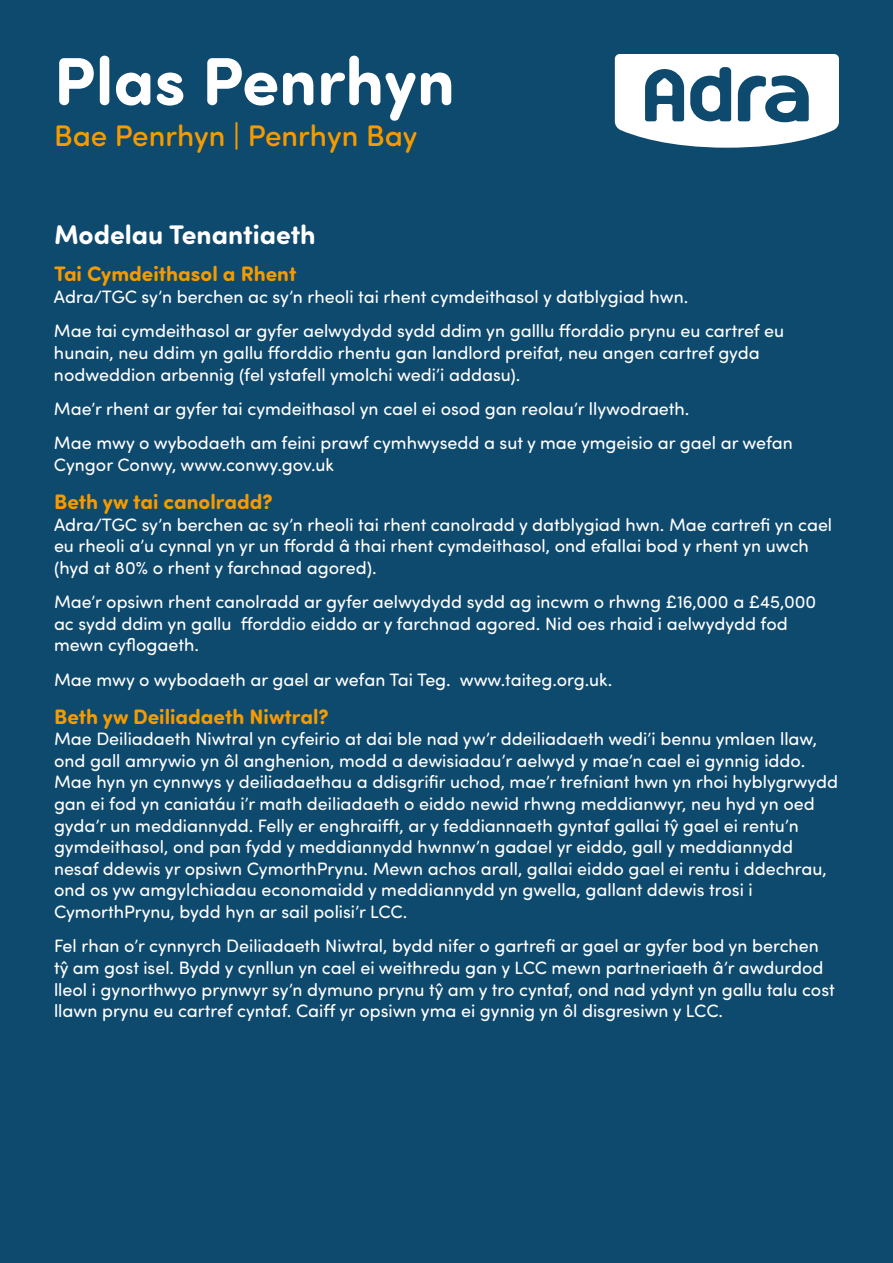
<style>
.page{position:relative;width:893px;height:1263px;background:#0e496e}
.page>*{position:absolute;margin:0;border:0;box-sizing:border-box;transform-origin:0 0}
.t1{font:700 67.8px "Sofia Pro Soft";color:#fff}
.t2{font:500 29.85px "Sofia Pro Soft";color:#f59b00}
.t3{font:700 27px "Sofia Pro Soft";color:#fff}
.t4{font:700 21px "Sofia Pro Soft";color:#f59b00}
.t5{font:18px/21.6px "Sofia Pro Soft";color:#fff}
</style>
<div class="page">
<svg style="left:615px;top:54px;width:224px;height:94px"></svg>
<h1 class="t1" style="left:54px;top:32px;width:403px">Plas Penrhyn</h1>
<h2 class="t2" style="left:54px;top:114px;width:365px">Bae Penrhyn | Penrhyn Bay</h2>
<h3 class="t3" style="left:54px;top:214px;width:263px">Modelau Tenantiaeth</h3>
<p class="t4" style="left:54px;top:259px;width:244px">Tai Cymdeithasol a Rhent</p>
<p class="t5" style="left:54px;top:279px;width:732px;line-height:34.3px">Adra/TGC sy’n berchen ac sy’n rheoli tai rhent cymdeithasol y datblygiad hwn.<br>Mae tai cymdeithasol ar gyfer aelwydydd sydd ddim yn galllu fforddio prynu eu cartref eu</p>
<p class="t5" style="left:54px;top:341px;width:707px">hunain, neu ddim yn gallu fforddio rhentu gan landlord preifat, neu angen cartref gyda nodweddion arbennig (fel ystafell ymolchi wedi’i addasu).</p>
<p class="t5" style="left:54px;top:391px;width:740px;line-height:34.3px">Mae’r rhent ar gyfer tai cymdeithasol yn cael ei osod gan reolau’r llywodraeth.<br>Mae mwy o wybodaeth am feini prawf cymhwysedd a sut y mae ymgeisio ar gael ar wefan</p>
<p class="t5" style="left:54px;top:453px;width:282px">Cyngor Conwy, www.conwy.gov.uk</p>
<p class="t4" style="left:54px;top:486px;width:220px">Beth yw tai canolradd?</p>
<p class="t5" style="left:54px;top:513px;width:780px">Adra/TGC sy’n berchen ac sy’n rheoli tai rhent canolradd y datblygiad hwn. Mae cartrefi yn cael eu rheoli a’u cynnal yn yr un ffordd â thai rhent cymdeithasol, ond efallai bod y rhent yn uwch (hyd at 80% o rhent y farchnad agored).</p>
<p class="t5" style="left:54px;top:590px;width:764px">Mae’r opsiwn rhent canolradd ar gyfer aelwydydd sydd ag incwm o rhwng £16,000 a £45,000 ac sydd ddim yn gallu fforddio eiddo ar y farchnad agored. Nid oes rhaid i aelwydydd fod mewn cyflogaeth.</p>
<p class="t5" style="left:54px;top:668px;width:560px">Mae mwy o wybodaeth ar gael ar wefan Tai Teg. www.taiteg.org.uk.</p>
<p class="t4" style="left:54px;top:701px;width:276px">Beth yw Deiliadaeth Niwtral?</p>
<p class="t5" style="left:54px;top:727px;width:786px">Mae Deiliadaeth Niwtral yn cyfeirio at dai ble nad yw’r ddeiliadaeth wedi’i bennu ymlaen llaw, ond gall amrywio yn ôl anghenion, modd a dewisiadau’r aelwyd y mae’n cael ei gynnig iddo.<br>Mae hyn yn cynnwys y deiliadaethau a ddisgrifir uchod, mae’r trefniant hwn yn rhoi hyblygrwydd gan ei fod yn caniatáu i’r math deiliadaeth o eiddo newid rhwng meddianwyr, neu hyd yn oed gyda’r un meddiannydd. Felly er enghraifft, ar y feddiannaeth gyntaf gallai tŷ gael ei rentu’n gymdeithasol, ond pan fydd y meddiannydd hwnnw’n gadael yr eiddo, gall y meddiannydd nesaf ddewis yr opsiwn CymorthPrynu. Mewn achos arall, gallai eiddo gael ei rentu i ddechrau, ond os yw amgylchiadau economaidd y meddiannydd yn gwella, gallant ddewis trosi i CymorthPrynu, bydd hyn ar sail polisi’r LCC.</p>
<p class="t5" style="left:54px;top:934px;width:782px">Fel rhan o’r cynnyrch Deiliadaeth Niwtral, bydd nifer o gartrefi ar gael ar gyfer bod yn berchen tŷ am gost isel. Bydd y cynllun yn cael ei weithredu gan y LCC mewn partneriaeth â’r awdurdod lleol i gynorthwyo prynwyr sy’n dymuno prynu tŷ am y tro cyntaf, ond nad ydynt yn gallu talu cost llawn prynu eu cartref cyntaf. Caiff yr opsiwn yma ei gynnig yn ôl disgresiwn y LCC.</p>
</div>
